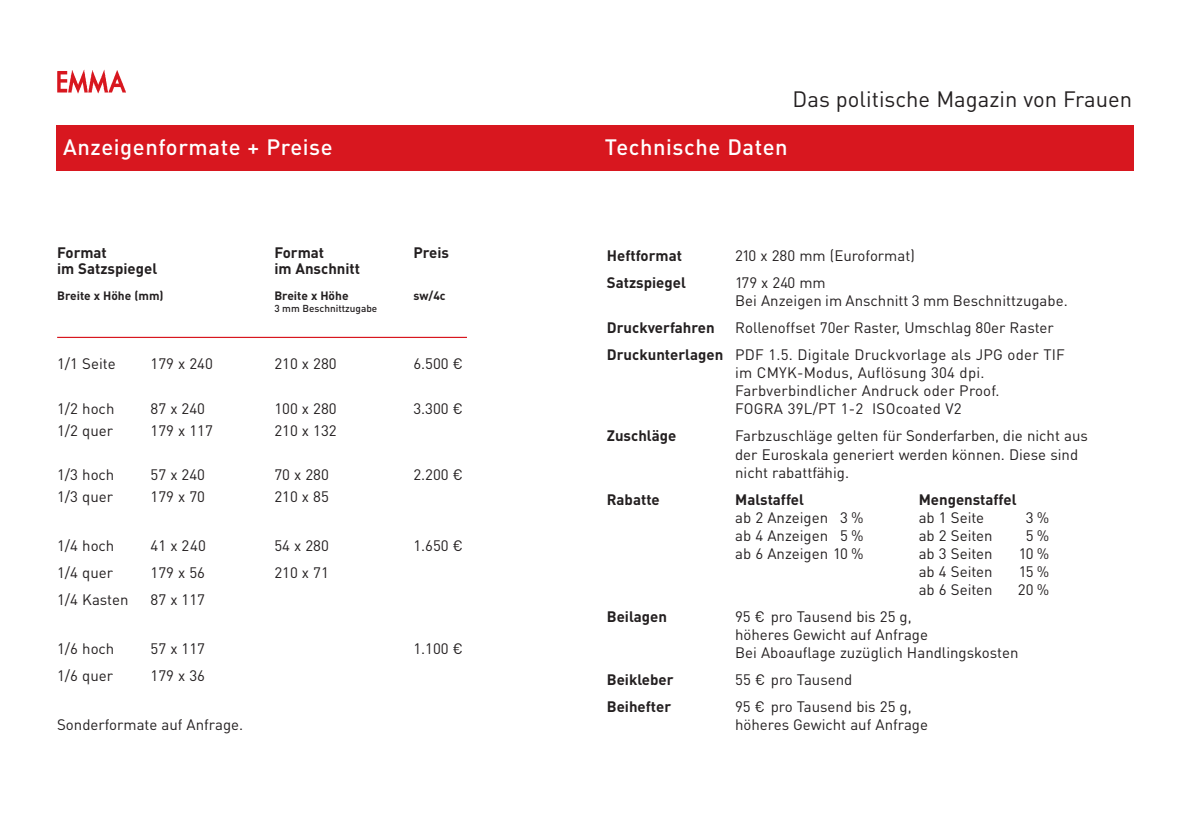
<style>
.page{position:relative;width:1191px;height:840px;background:#fff}
.page>*{position:absolute;margin:0;border:0;box-sizing:border-box;transform-origin:0 0}
.t1{font:500 22px "DIN Pro";letter-spacing:.025em;color:#fff}
.t2{font:22px "DIN Pro";color:#231f20}
.t3{font:15px/18px "DIN Pro";color:#231f20}
.t4{font:700 15px "DIN Pro";color:#231f20}
.t5{font:700 12px "DIN Pro";color:#231f20}
.t6{font:500 10px "DIN Pro";color:#231f20}
.s1{font-weight:700}
</style>
<div class="page">
<img style="left:57px;top:70px;width:69px;height:24px">
<div style="left:57px;top:125px;width:1077px;height:45px;background:#d8171f"></div>
<hr style="left:57px;top:336px;width:410px;height:2px;background:#d8171f">
<h1 class="t2" style="left:792px;top:91px;width:341px">Das politische Magazin von Frauen</h1>
<h1 class="t1" style="left:63px;top:139px;width:271px">Anzeigenformate + Preise</h1>
<h1 class="t1" style="left:605px;top:139px;width:184px">Technische Daten</h1>
<p class="t4" style="left:57px;top:247px;width:51px">Format</p>
<p class="t4" style="left:274px;top:247px;width:51px">Format</p>
<p class="t4" style="left:413px;top:247px;width:37px">Preis</p>
<p class="t4" style="left:57px;top:263px;width:102px">im Satzspiegel</p>
<p class="t4" style="left:274px;top:263px;width:87px">im Anschnitt</p>
<p class="t5" style="left:57px;top:292px;width:108px">Breite x Höhe (mm)</p>
<p class="t5" style="left:274px;top:292px;width:76px">Breite x Höhe</p>
<p class="t5" style="left:413px;top:292px;width:34px">sw/4c</p>
<p class="t6" style="left:274px;top:305px;width:104px">3 mm Beschnittzugabe</p>
<p class="t3" style="left:57px;top:356px;width:60px">1/1 Seite</p>
<p class="t3" style="left:151px;top:356px;width:64px">179 x 240</p>
<p class="t3" style="left:274px;top:356px;width:64px">210 x 280</p>
<p class="t3" style="left:413px;top:356px;width:51px">6.500 €</p>
<p class="t3" style="left:57px;top:400px;width:59px">1/2 hoch</p>
<p class="t3" style="left:151px;top:400px;width:56px">87 x 240</p>
<p class="t3" style="left:274px;top:400px;width:64px">100 x 280</p>
<p class="t3" style="left:413px;top:400px;width:51px">3.300 €</p>
<p class="t3" style="left:57px;top:422px;width:57px">1/2 quer</p>
<p class="t3" style="left:151px;top:422px;width:64px">179 x 117</p>
<p class="t3" style="left:274px;top:422px;width:64px">210 x 132</p>
<p class="t3" style="left:57px;top:466px;width:59px">1/3 hoch</p>
<p class="t3" style="left:151px;top:466px;width:56px">57 x 240</p>
<p class="t3" style="left:274px;top:466px;width:56px">70 x 280</p>
<p class="t3" style="left:413px;top:466px;width:51px">2.200 €</p>
<p class="t3" style="left:57px;top:488px;width:57px">1/3 quer</p>
<p class="t3" style="left:151px;top:488px;width:56px">179 x 70</p>
<p class="t3" style="left:274px;top:488px;width:56px">210 x 85</p>
<p class="t3" style="left:57px;top:537px;width:59px">1/4 hoch</p>
<p class="t3" style="left:151px;top:537px;width:57px">41 x 240</p>
<p class="t3" style="left:274px;top:537px;width:56px">54 x 280</p>
<p class="t3" style="left:413px;top:537px;width:51px">1.650 €</p>
<p class="t3" style="left:57px;top:564px;width:57px">1/4 quer</p>
<p class="t3" style="left:151px;top:564px;width:56px">179 x 56</p>
<p class="t3" style="left:274px;top:564px;width:56px">210 x 71</p>
<p class="t3" style="left:57px;top:591px;width:73px">1/4 Kasten</p>
<p class="t3" style="left:151px;top:591px;width:56px">87 x 117</p>
<p class="t3" style="left:57px;top:640px;width:59px">1/6 hoch</p>
<p class="t3" style="left:151px;top:640px;width:56px">57 x 117</p>
<p class="t3" style="left:413px;top:640px;width:51px">1.100 €</p>
<p class="t3" style="left:57px;top:667px;width:57px">1/6 quer</p>
<p class="t3" style="left:151px;top:667px;width:56px">179 x 36</p>
<p class="t3" style="left:57px;top:716px;width:187px">Sonderformate auf Anfrage.</p>
<p class="t4" style="left:607px;top:250px;width:77px">Heftformat</p>
<p class="t3" style="left:735px;top:248px;width:181px">210 x 280 mm (Euroformat)</p>
<p class="t4" style="left:607px;top:277px;width:81px">Satzspiegel</p>
<p class="t3" style="left:735px;top:275px;width:334px">179 x 240 mm<br>Bei Anzeigen im Anschnitt 3 mm Beschnittzugabe.</p>
<p class="t4" style="left:607px;top:322px;width:109px">Druckverfahren</p>
<p class="t3" style="left:607px;top:316px;width:459px;line-height:27px;text-indent:128px">Rollenoffset 70er Raster, Umschlag 80er Raster<br><span class="s1">Druckunterlagen</span> PDF 1.5. Digitale Druckvorlage als JPG oder TIF</p>
<p class="t3" style="left:735px;top:365px;width:266px">im CMYK-Modus, Auflösung 304 dpi.<br>Farbverbindlicher Andruck oder Proof.<br>FOGRA 39L/PT 1-2 ISOcoated V2</p>
<p class="t4" style="left:607px;top:430px;width:71px">Zuschläge</p>
<p class="t3" style="left:735px;top:428px;width:354px">Farbzuschläge gelten für Sonderfarben, die nicht aus der Euroskala generiert werden können. Diese sind nicht rabattfähig.</p>
<p class="t4" style="left:607px;top:493px;width:54px">Rabatte</p>
<p class="t4" style="left:735px;top:493px;width:70px">Malstaffel</p>
<p class="t4" style="left:918px;top:493px;width:99px">Mengenstaffel</p>
<p class="t3" style="left:735px;top:509px;width:130px">ab 2 Anzeigen 3 %</p>
<p class="t3" style="left:918px;top:509px;width:67px">ab 1 Seite</p>
<p class="t3" style="left:1025px;top:509px;width:25px">3%</p>
<p class="t3" style="left:735px;top:527px;width:130px">ab 4 Anzeigen 5 %</p>
<p class="t3" style="left:918px;top:527px;width:75px">ab 2 Seiten</p>
<p class="t3" style="left:1025px;top:527px;width:25px">5%</p>
<p class="t3" style="left:735px;top:545px;width:130px">ab 6 Anzeigen 10 %</p>
<p class="t3" style="left:918px;top:545px;width:75px">ab 3 Seiten</p>
<p class="t3" style="left:1018px;top:545px;width:32px">10 %</p>
<p class="t3" style="left:918px;top:563px;width:75px">ab 4 Seiten</p>
<p class="t3" style="left:1018px;top:563px;width:32px">15 %</p>
<p class="t3" style="left:918px;top:581px;width:75px">ab 6 Seiten</p>
<p class="t3" style="left:1018px;top:581px;width:33px">20%</p>
<p class="t4" style="left:607px;top:610px;width:62px">Beilagen</p>
<p class="t3" style="left:735px;top:608px;width:285px">95 € pro Tausend bis 25 g,<br>höheres Gewicht auf Anfrage<br>Bei Aboauflage zuzüglich Handlingskosten</p>
<p class="t4" style="left:607px;top:673px;width:68px">Beikleber</p>
<p class="t3" style="left:735px;top:671px;width:119px">55 € pro Tausend</p>
<p class="t4" style="left:607px;top:700px;width:66px">Beihefter</p>
<p class="t3" style="left:735px;top:698px;width:194px">95 € pro Tausend bis 25 g, höheres Gewicht auf Anfrage</p>
</div>
